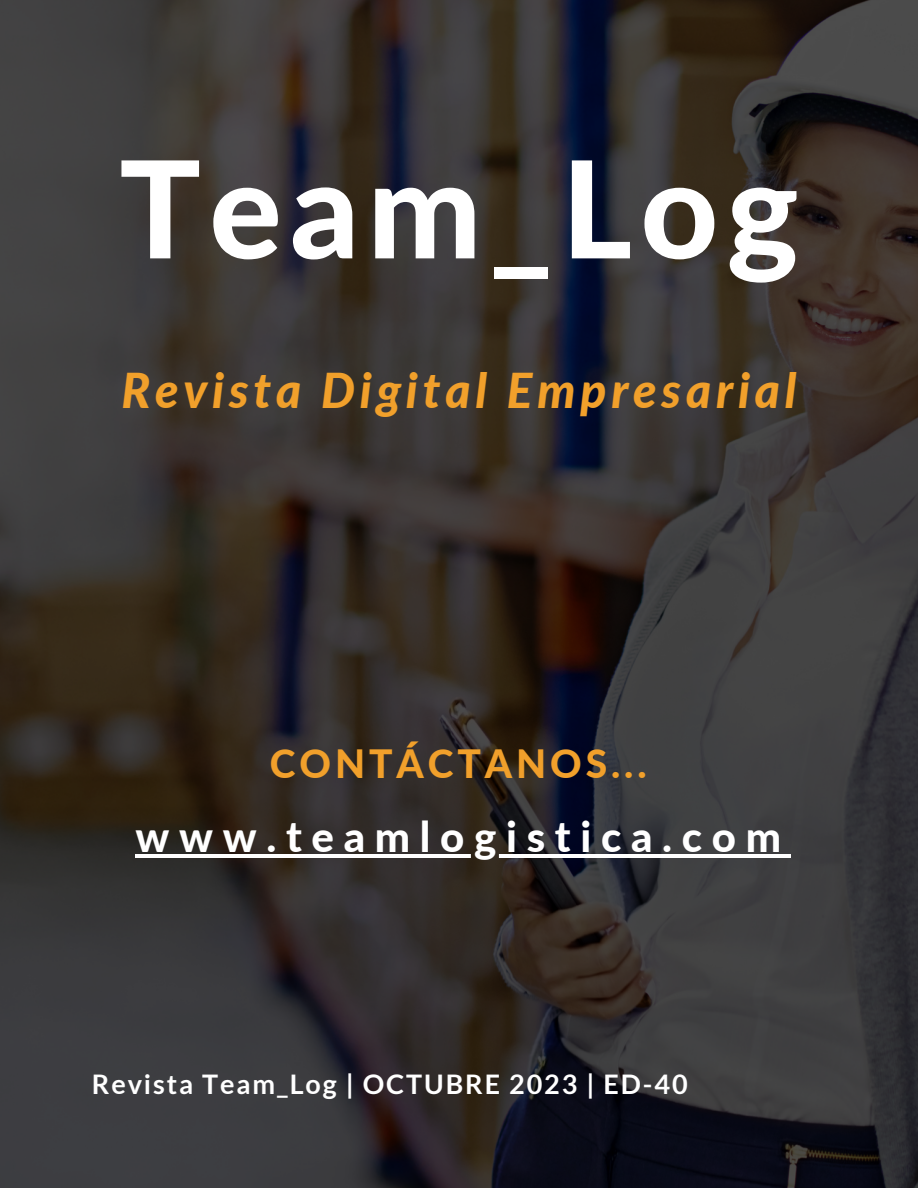
<style>
.page{position:relative;width:918px;height:1188px;background:#fff}
.page>*{position:absolute;margin:0;border:0;box-sizing:border-box;transform-origin:0 0}
.t1{font:800 135px "Lato";letter-spacing:.06em;color:#fff}
.t2{font:italic 800 48px "Lato";letter-spacing:.1em;color:#f1a02b}
.t3{font:800 42px "Lato";letter-spacing:.23em;color:#fff}
.t4{font:800 39px "Lato";letter-spacing:.1em;color:#f1a02b}
.t5{font:700 27px "Lato";letter-spacing:.07em;color:#fff}
</style>
<div class="page">
<img style="left:0;top:0;width:918px;height:1188px">
<hr style="left:135px;top:854px;width:656px;height:3px;background:#fff">
<p class="t1" style="left:119px;top:125px;width:680px">Team_Log</p>
<p class="t2" style="left:121px;top:360px;width:677px">Revista Digital Empresarial</p>
<p class="t4" style="left:270px;top:740px;width:378px">CONTÁCTANOS...</p>
<p class="t3" style="left:135px;top:810px;width:647px">www.teamlogistica.com</p>
<p class="t5" style="left:92px;top:1067px;width:597px">Revista Team_Log | OCTUBRE 2023 | ED-40</p>
</div>
